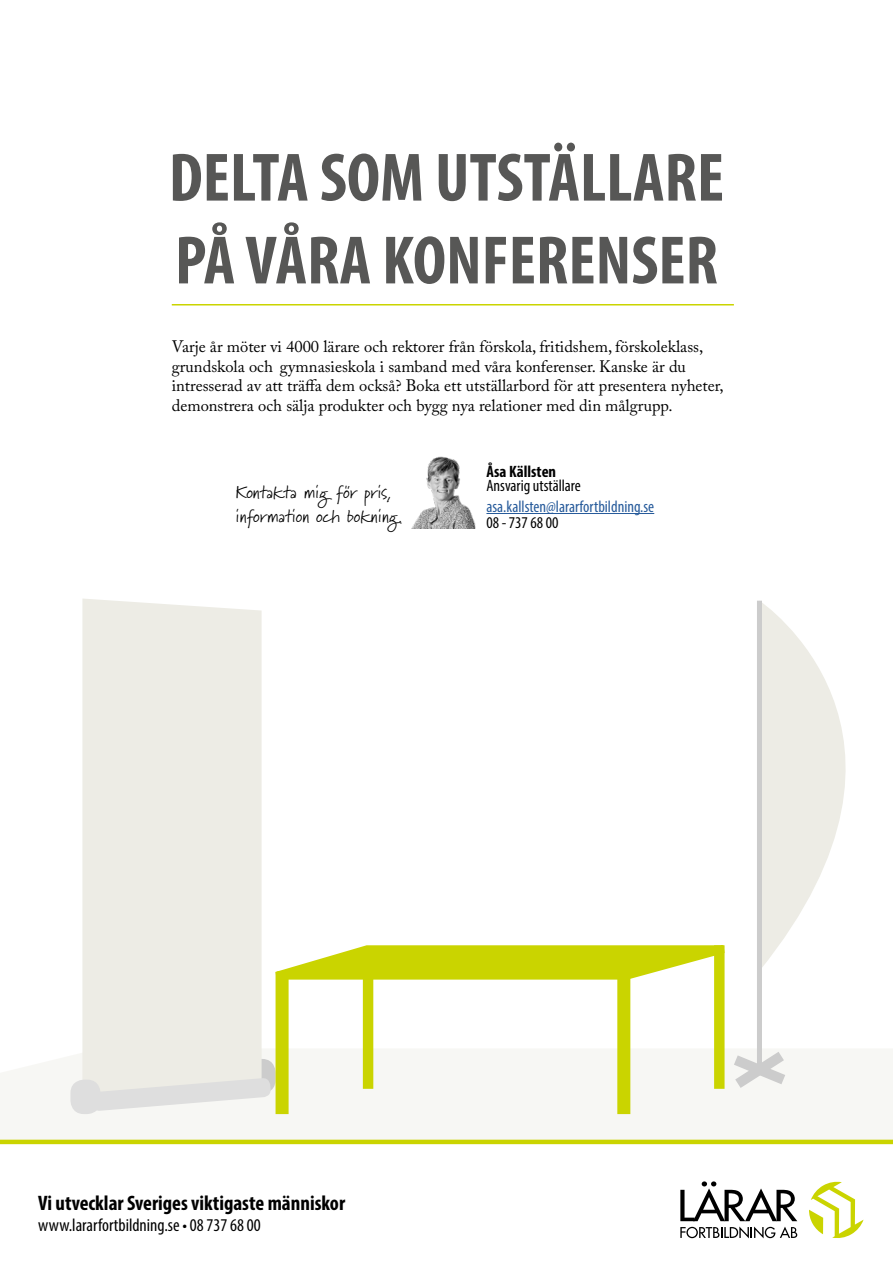
<style>
.page{position:relative;width:893px;height:1263px;background:#fff}
.page>*{position:absolute;margin:0;border:0;box-sizing:border-box;transform-origin:0 0}
.t1{font:700 condensed 69px/82.8px "Myriad Pro";color:#575756}
.t2{font:700 condensed 21px "Myriad Pro";color:#000}
.t3{font:18px/24px "Marydale";color:#000}
.t4{font:condensed 18px "Myriad Pro";color:#000}
.t5{font:16.5px/19.8px "Adobe Caslon Pro";color:#000}
.t6{font:condensed 16.5px "Myriad Pro";color:#275b9b}
.t7{font:condensed 16.5px "Myriad Pro";color:#000}
.t8{font:700 condensed 16.5px "Myriad Pro";color:#000}
</style>
<div class="page">
<div style="left:0;top:1048px;width:893px;height:97px;background:#f7f7f4"></div>
<svg style="left:762px;top:603px;width:84px;height:338px;fill:#edece5"></svg>
<div style="left:757px;top:601px;width:5px;height:471px;background:#ccc"></div>
<svg style="left:723px;top:1042px;width:73px;height:55px"></svg>
<div style="left:245px;top:1059px;width:31px;height:34px;background:#ccc;border-radius:14px"></div>
<div style="left:82px;top:598px;width:180px;height:481px;background:#edece5"></div>
<div style="left:70px;top:1079px;width:31px;height:35px;background:#dedede;border-radius:14px"></div>
<svg style="left:91px;top:1077px;width:180px;height:34px"></svg>
<div style="left:276px;top:972px;width:13px;height:142px;background:#cad400"></div>
<div style="left:363px;top:976px;width:10px;height:113px;background:#cad400"></div>
<div style="left:617px;top:974px;width:13px;height:140px;background:#cad400"></div>
<div style="left:714px;top:945px;width:10px;height:144px;background:#cad400"></div>
<svg style="left:275px;top:941px;width:507px;height:44px"></svg>
<svg style="left:680px;top:1181px;width:117px;height:57px"></svg>
<svg style="left:809px;top:1181px;width:54px;height:57px"></svg>
<hr style="left:0;top:1140px;width:893px;height:4px;background:#cad400">
<hr style="left:486px;top:513px;width:168px;height:1px;background:#275b9b">
<img style="left:412px;top:456px;width:64px;height:72px">
<hr style="left:172px;top:304px;width:562px;height:1px;background:#cad400">
<h1 class="t1" style="left:169px;top:135px;width:557px">DELTA SOM UTSTÄLLARE<br>PÅ VÅRA KONFERENSER</h1>
<p class="t5" style="left:172px;top:336px;width:553px">Varje år möter vi 4000 lärare och rektorer från förskola, fritidshem, förskoleklass, grundskola och gymnasieskola i samband med våra konferenser. Kanske är du intresserad av att träffa dem också? Boka ett utställarbord för att presentera nyheter, demonstrera och sälja produkter och bygg nya relationer med din målgrupp.</p>
<p class="t3" style="left:236px;top:480px;width:168px">Kontakta mig för pris, information och bokning.</p>
<p class="t8" style="left:486px;top:461px;width:71px">Åsa Källsten</p>
<p class="t7" style="left:486px;top:475px;width:96px">Ansvarig utställare</p>
<p class="t6" style="left:486px;top:496px;width:169px">asa.kallsten@lararfortbildning.se</p>
<p class="t7" style="left:486px;top:513px;width:74px">08 - 737 68 00</p>
<p class="t2" style="left:38px;top:1189px;width:308px">Vi utvecklar Sveriges viktigaste människor</p>
<p class="t4" style="left:38px;top:1214px;width:224px">www.lararfortbildning.se • 08 737 68 00</p>
</div>
